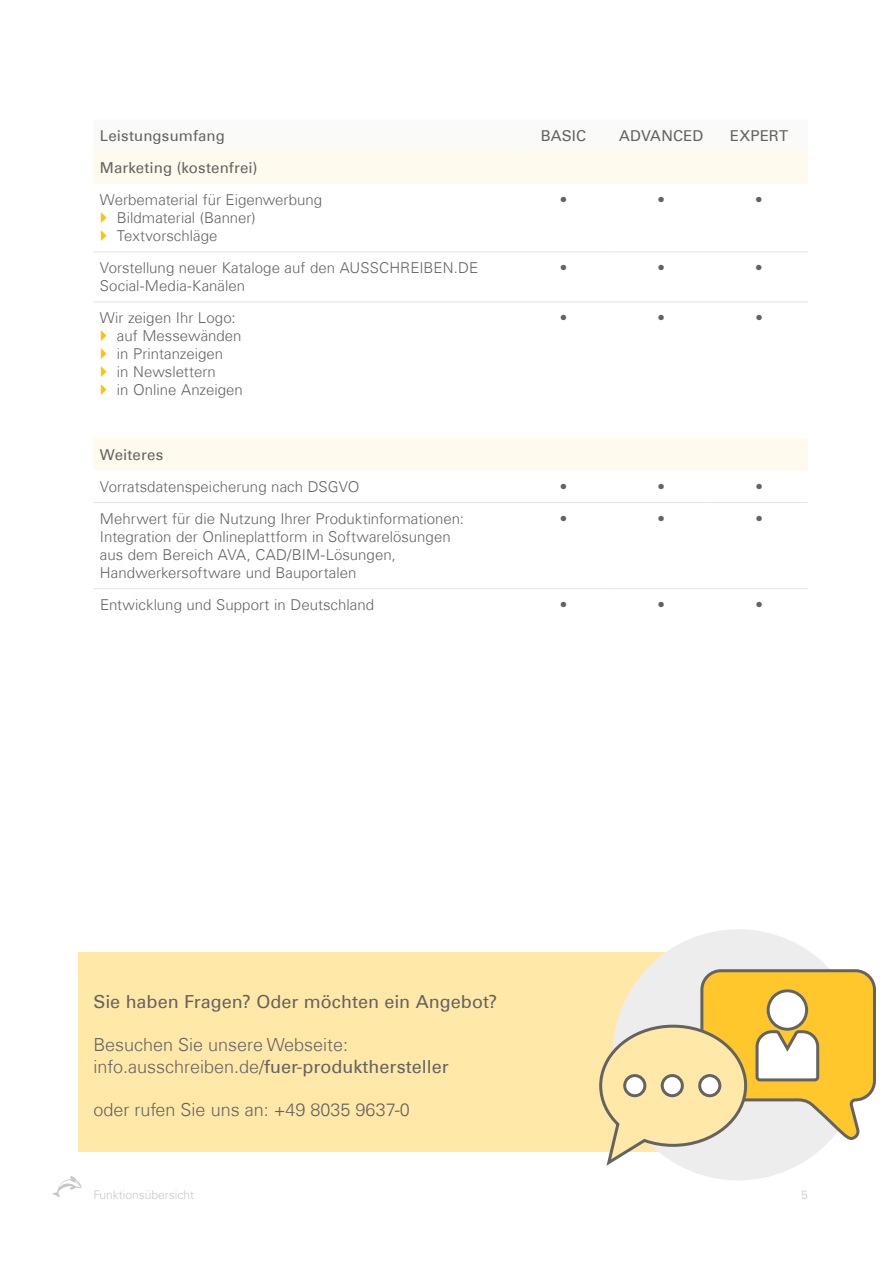
<style>
.page{position:relative;width:893px;height:1263px;background:#fff}
.page>*{position:absolute;margin:0;border:0;box-sizing:border-box;transform-origin:0 0}
.t1{font:18px "Univers Com 55 Roman";color:#646363}
.t2{font:300 18px "Univers Com 45";color:#646363}
.t3{font:300 15px/18px "Univers Com 45";color:#646363}
.t4{font:15px "Univers Com 55 Roman";letter-spacing:.01em;color:#646363}
.t5{font:300 12px "Univers Com 45";color:#c8c8c8}
.s1{font-family:"Univers Com 45";font-weight:300}
</style>
<div class="page">
<svg style="left:52px;top:1176px;width:30px;height:21px"></svg>
<svg style="left:94px;top:152px;width:714px;height:318px"></svg>
<hr style="left:94px;top:251px;width:420px;height:1px;background:#e4e4e3">
<hr style="left:514px;top:251px;width:98px;height:1px;background:#e4e4e3">
<hr style="left:612px;top:251px;width:98px;height:1px;background:#e4e4e3">
<hr style="left:710px;top:251px;width:98px;height:1px;background:#e4e4e3">
<hr style="left:94px;top:302px;width:420px;height:1px;background:#e4e4e3">
<hr style="left:514px;top:302px;width:98px;height:1px;background:#e4e4e3">
<hr style="left:612px;top:302px;width:98px;height:1px;background:#e4e4e3">
<hr style="left:710px;top:302px;width:98px;height:1px;background:#e4e4e3">
<hr style="left:94px;top:502px;width:420px;height:1px;background:#e4e4e3">
<hr style="left:514px;top:502px;width:98px;height:1px;background:#e4e4e3">
<hr style="left:612px;top:502px;width:98px;height:1px;background:#e4e4e3">
<hr style="left:710px;top:502px;width:98px;height:1px;background:#e4e4e3">
<hr style="left:514px;top:588px;width:98px;height:1px;background:#e4e4e3">
<hr style="left:612px;top:588px;width:98px;height:1px;background:#e4e4e3">
<hr style="left:710px;top:588px;width:98px;height:1px;background:#e4e4e3">
<hr style="left:94px;top:151px;width:420px;height:1px;background:#fffaee">
<hr style="left:514px;top:151px;width:98px;height:1px;background:#fffaee">
<hr style="left:612px;top:151px;width:98px;height:1px;background:#fffaee">
<hr style="left:710px;top:151px;width:98px;height:1px;background:#fffaee">
<hr style="left:94px;top:588px;width:420px;height:1px;background:#e4e4e3">
<div style="left:78px;top:952px;width:690px;height:200px;background:#ffe8a8"></div>
<div style="left:613px;top:929px;width:251px;height:251px;background:#ededed;border-radius:50%"></div>
<svg style="left:599px;top:968px;width:277px;height:201px"></svg>
<div style="left:700px;top:1075px;width:20px;height:21px;background:#fff;border-radius:50%"></div>
<div style="left:698px;top:1074px;width:23px;height:23px;border:3px solid #646363;border-radius:50%"></div>
<div style="left:625px;top:1075px;width:20px;height:21px;background:#fff;border-radius:50%"></div>
<div style="left:623px;top:1074px;width:23px;height:23px;border:3px solid #646363;border-radius:50%"></div>
<div style="left:662px;top:1075px;width:20px;height:21px;background:#fff;border-radius:50%"></div>
<div style="left:661px;top:1074px;width:23px;height:23px;border:3px solid #646363;border-radius:50%"></div>
<svg style="left:101px;top:212px;width:6px;height:11px"></svg>
<svg style="left:101px;top:230px;width:6px;height:11px"></svg>
<svg style="left:101px;top:330px;width:6px;height:11px"></svg>
<svg style="left:101px;top:348px;width:6px;height:11px"></svg>
<svg style="left:101px;top:366px;width:6px;height:11px"></svg>
<svg style="left:101px;top:384px;width:6px;height:11px"></svg>
<p class="t4" style="left:100px;top:126px;width:127px">Leistungsumfang</p>
<p class="t4" style="left:541px;top:126px;width:47px">BASIC</p>
<p class="t4" style="left:619px;top:126px;width:86px">ADVANCED</p>
<p class="t4" style="left:730px;top:126px;width:60px">EXPERT</p>
<p class="t4" style="left:100px;top:159px;width:159px">Marketing (kostenfrei)</p>
<p class="t3" style="left:117px;top:191px;width:207px;text-indent:-17px">Werbematerial für Eigenwerbung<br>Bildmaterial (Banner)<br>Textvorschläge</p>
<p class="t3" style="left:560px;top:191px;width:9px">•</p>
<p class="t3" style="left:657px;top:191px;width:9px">•</p>
<p class="t3" style="left:755px;top:191px;width:9px">•</p>
<p class="t3" style="left:100px;top:259px;width:380px">Vorstellung neuer Kataloge auf den AUSSCHREIBEN.DE<br>Social-Media-Kanälen</p>
<p class="t3" style="left:560px;top:259px;width:9px">•</p>
<p class="t3" style="left:657px;top:259px;width:9px">•</p>
<p class="t3" style="left:755px;top:259px;width:9px">•</p>
<p class="t3" style="left:117px;top:309px;width:127px;text-indent:-17px">Wir zeigen Ihr Logo: auf Messewänden in Printanzeigen<br>in Newslettern<br>in Online Anzeigen</p>
<p class="t3" style="left:560px;top:309px;width:9px">•</p>
<p class="t3" style="left:657px;top:309px;width:9px">•</p>
<p class="t3" style="left:755px;top:309px;width:9px">•</p>
<p class="t4" style="left:100px;top:445px;width:65px">Weiteres</p>
<p class="t3" style="left:100px;top:477px;width:261px">Vorratsdatenspeicherung nach DSGVO</p>
<p class="t3" style="left:560px;top:477px;width:9px">•</p>
<p class="t3" style="left:657px;top:477px;width:9px">•</p>
<p class="t3" style="left:755px;top:477px;width:9px">•</p>
<p class="t3" style="left:100px;top:510px;width:365px">Mehrwert für die Nutzung Ihrer Produktinformationen:<br>Integration der Onlineplattform in Softwarelösungen aus dem Bereich AVA, CAD/BIM-Lösungen, Handwerkersoftware und Bauportalen</p>
<p class="t3" style="left:560px;top:510px;width:9px">•</p>
<p class="t3" style="left:658px;top:510px;width:9px">•</p>
<p class="t3" style="left:755px;top:510px;width:9px">•</p>
<p class="t3" style="left:100px;top:596px;width:276px">Entwicklung und Support in Deutschland</p>
<p class="t3" style="left:560px;top:596px;width:9px">•</p>
<p class="t3" style="left:658px;top:596px;width:9px">•</p>
<p class="t3" style="left:755px;top:596px;width:9px">•</p>
<p class="t1" style="left:94px;top:991px;width:405px">Sie haben Fragen? Oder möchten ein Angebot?</p>
<p class="t2" style="left:94px;top:1034px;width:256px">Besuchen Sie unsere Webseite:</p>
<p class="t1" style="left:94px;top:1056px;width:357px"><span class="s1">info.ausschreiben.de/</span>fuer-produkthersteller</p>
<p class="t2" style="left:94px;top:1099px;width:318px">oder rufen Sie uns an: +49 8035 9637-0</p>
<p class="t5" style="left:94px;top:1188px;width:102px">Funktionsübersicht</p>
<p class="t5" style="left:801px;top:1188px;width:8px">5</p>
</div>
